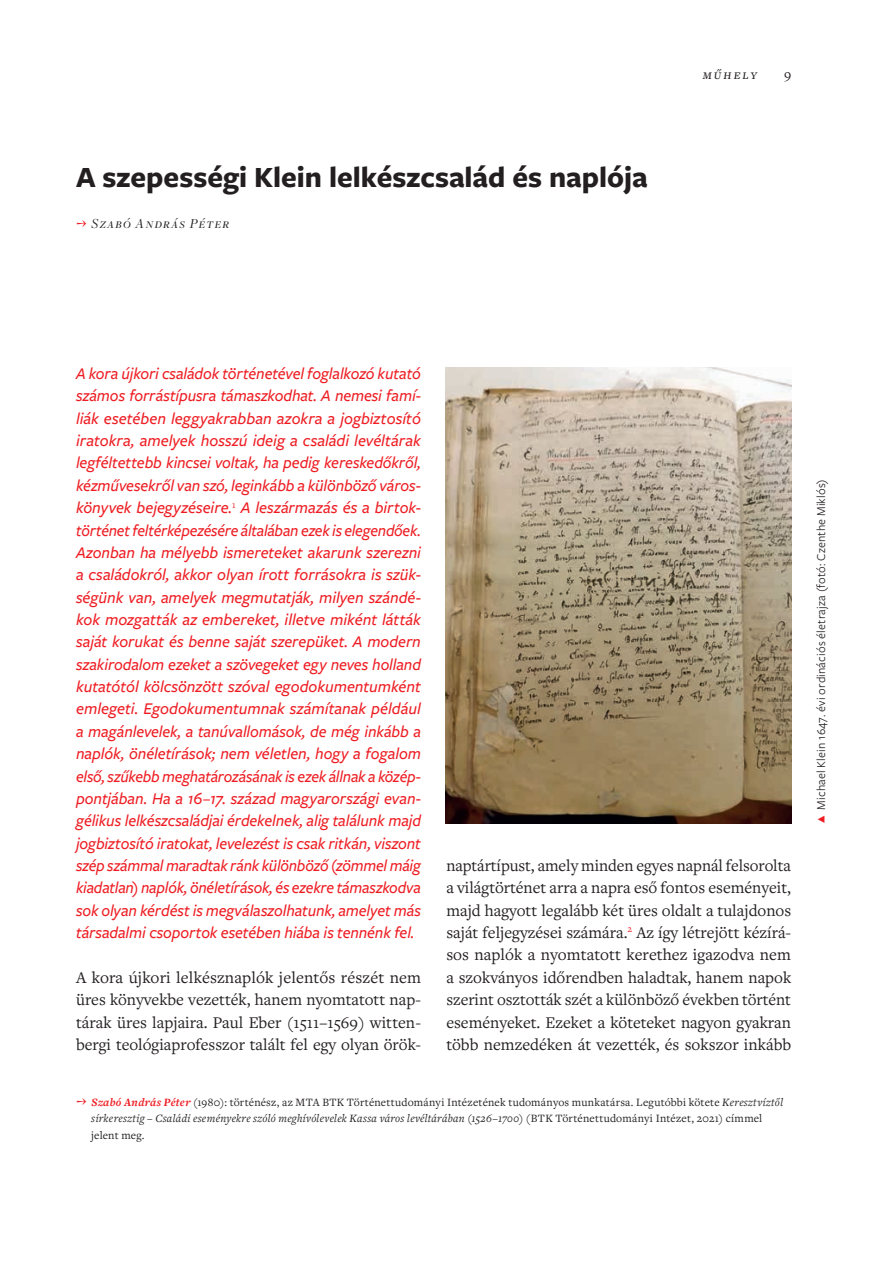
<style>
.page{position:relative;width:893px;height:1263px;background:#fff}
.page>*{position:absolute;margin:0;border:0;box-sizing:border-box;transform-origin:0 0}
.t1{font:700 30.45px "Freight Sans Pro";color:#231f20}
.t2{font:italic 500 16.95px/22.4px "Freight Sans Pro";letter-spacing:-.005em;color:#ee1d23;text-align:justify}
.t3{font:16.95px/22.4px "Freight Text Pro";color:#231f20;text-align:justify}
.t4{font:italic 14.25px "Freight Disp Pro";letter-spacing:.095em;color:#231f20}
.t5{font:italic 14.25px "Freight Text Pro";letter-spacing:.14em;color:#231f20}
.t6{font:14.25px "Freight Text Pro";color:#231f20}
.t7{font:12.45px "Freight Sans Pro";letter-spacing:.015em;color:#231f20}
.t8{font:11.7px/16px "Freight Text Pro";letter-spacing:.025em;color:#231f20}
.s1{color:#ee1d23}
.s2{font-family:"Freight Disp Pro";font-style:italic;font-size:14.25px;color:#ee1d23}
.s3{font-weight:700;font-style:italic;color:#ee1d23}
.s4{font-style:italic}
.s5{font-family:"Freight Big Pro";font-weight:700;color:#ee1d23}
</style>
<div class="page">
<img style="left:445px;top:367px;width:346px;height:457px">
<h1 class="t1" style="left:76px;top:166px;width:573px">A szepességi Klein lelkészcsalád és naplója</h1>
<p class="t4" style="left:76px;top:219px;width:155px"><span class="s1">-</span> Szabó András Péter</p>
<p class="t5" style="left:703px;top:69px;width:56px">műhely</p>
<p class="t6" style="left:784px;top:69px;width:9px">9</p>
<p class="t2" style="left:76px;top:364px;width:346px">A kora újkori családok történetével foglalkozó kutató számos forrástípusra támaszkodhat. A nemesi famí&shy;liák esetében leggyakrabban azokra a jogbiztosító iratokra, amelyek hosszú ideig a családi levéltárak legféltettebb kincsei voltak, ha pedig kereskedőkről, kézművesekről van szó, leginkább a különböző város&shy;könyvek be jegyzéseire.<sup>1</sup> A leszármazás és a birtok&shy;történet fel térképezésére általában ezek is elegendőek.<br>Azonban ha mélyebb ismereteket akarunk szerezni a családokról, akkor olyan írott forrásokra is szük&shy;ségünk van, amelyek megmutatják, milyen szándé&shy;kok mozgatták az embereket, illetve miként látták saját korukat és benne saját szerepüket. A modern szakirodalom ezeket a szövegeket egy neves holland kutatótól kölcsönzött szóval egodokumentumként emlegeti. Egodokumentumnak számítanak például a magánlevelek, a tanúvallomások, de még inkább a naplók, önéletírások; nem véletlen, hogy a fogalom első, szűkebb meghatározásának is ezek állnak a közép&shy;pontjában. Ha a 16–17. század magyar országi evan&shy;gélikus lelkészcsaládjai érdekelnek, alig találunk majd jogbiztosító iratokat, levelezést is csak ritkán, viszont szép számmal maradtak ránk különböző (zömmel máig kiadatlan) naplók, önéletírások, és ezekre támaszkodva sok olyan kérdést is meg válaszolhatunk, amelyet más társadalmi csoportok esetében hiába is tennénk fel.</p>
<p class="t3" style="left:76px;top:968px;width:347px">A kora újkori lelkésznaplók jelentős részét nem üres könyvekbe vezették, hanem nyomtatott nap&shy;tárak üres lapjaira. Paul Eber (1511–1569) witten&shy;bergi teológiaprofesszor talált fel egy olyan örök-</p>
<p class="t3" style="left:446px;top:856px;width:346px">naptártípust, amely minden egyes napnál felsorolta a világtörténet arra a napra eső fontos eseményeit, majd hagyott legalább két üres oldalt a tulajdonos saját feljegyzései számára.<sup>2</sup> Az így létrejött kézírá&shy;sos naplók a nyomtatott kerethez igazodva nem a szokványos időrendben haladtak, hanem napok szerint osztották szét a különböző években történt eseményeket. Ezeket a köteteket nagyon gyakran több nemzedéken át vezették, és sokszor inkább</p>
<p class="t8" style="left:91px;top:1096px;width:693px;text-indent:-15px"><span class="s2">-</span> <span class="s3">Szabó András Péter</span> (1980): történész, az MTA BTK Történettudományi Intézetének tudományos munkatársa. Legutóbbi kötete <span class="s4">Keresztvíztől sírkeresztig – Családi eseményekre szóló meghívólevelek Kassa város levéltárában (1526–1700)</span> (BTK Történettudományi Intézet, 2021) címmel jelent meg.</p>
<p class="t7" style="left:817px;top:824px;width:345px;rotate:-90deg"><span class="s5">-</span> Michael Klein 1647. évi ordinációs életrajza (fotó: Czenthe Miklós)</p>
</div>
